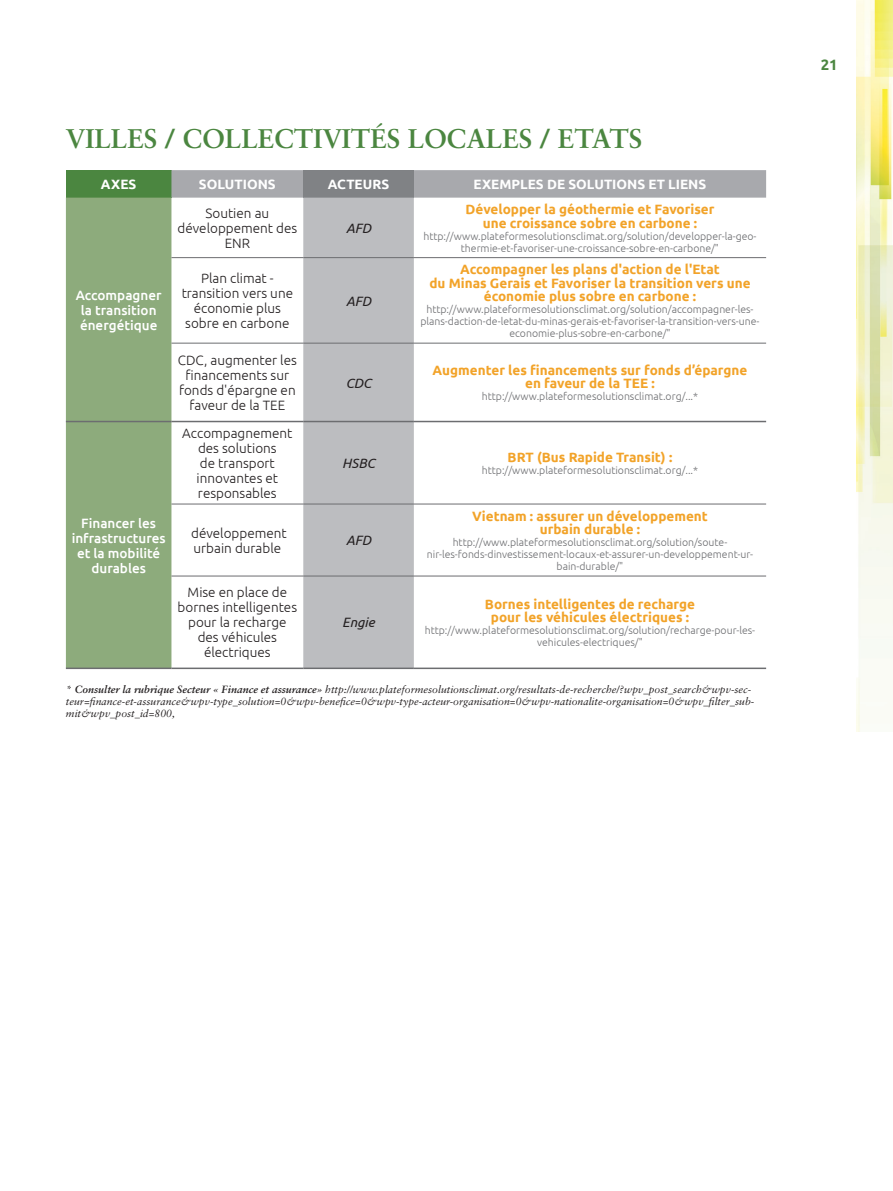
<style>
.page{position:relative;width:893px;height:1191px;background:#fff}
.page>*{position:absolute;margin:0;border:0;box-sizing:border-box;transform-origin:0 0}
.t1{font:700 27px "Sabon";color:#4b8640}
.t2{font:700 15px "Ubuntu";color:#4b8640}
.t3{font:700 13.5px/13.5px "Ubuntu";color:#f2a329;text-align:center}
.t4{font:300 13.5px/15px "Ubuntu";color:#231f20;text-align:center}
.t5{font:500 13.5px/15px "Ubuntu";color:#fff;text-align:center}
.t6{font:700 13.5px "Ubuntu";color:#fff}
.t7{font:italic 13.5px "Ubuntu";color:#231f20}
.t8{font:300 10.5px/12px "Ubuntu";color:#6c6d70;text-align:center}
.t9{font:italic 10.5px/12px "Sabon";color:#231f20}
.s1{font-weight:700}
</style>
<div class="page">
<img style="left:857px;top:0;width:36px;height:731px">
<div style="left:66px;top:170px;width:105px;height:28px;background:#4b8640"></div>
<svg style="left:171px;top:170px;width:595px;height:28px;background:#a9aaae"></svg>
<div style="left:303px;top:170px;width:111px;height:28px;background:#808285"></div>
<div style="left:66px;top:198px;width:105px;height:469px;background:#8dab7c"></div>
<div style="left:303px;top:198px;width:111px;height:469px;background:#bcbdc0"></div>
<hr style="left:171px;top:257px;width:132px;height:1px;background:#6c6d70">
<hr style="left:303px;top:257px;width:111px;height:1px;background:#6c6d70">
<hr style="left:414px;top:257px;width:352px;height:1px;background:#6c6d70">
<hr style="left:66px;top:421px;width:105px;height:1px;background:#6c6d70">
<hr style="left:171px;top:343px;width:132px;height:1px;background:#6c6d70">
<hr style="left:303px;top:343px;width:111px;height:1px;background:#6c6d70">
<hr style="left:414px;top:343px;width:352px;height:1px;background:#6c6d70">
<hr style="left:171px;top:504px;width:132px;height:1px;background:#6c6d70">
<hr style="left:303px;top:504px;width:111px;height:1px;background:#6c6d70">
<hr style="left:414px;top:504px;width:352px;height:1px;background:#6c6d70">
<hr style="left:171px;top:576px;width:132px;height:1px;background:#6c6d70">
<hr style="left:303px;top:576px;width:111px;height:1px;background:#6c6d70">
<hr style="left:414px;top:576px;width:352px;height:1px;background:#6c6d70">
<hr style="left:171px;top:421px;width:132px;height:1px;background:#6c6d70">
<hr style="left:303px;top:421px;width:111px;height:1px;background:#6c6d70">
<hr style="left:414px;top:421px;width:352px;height:1px;background:#6c6d70">
<hr style="left:66px;top:667px;width:105px;height:2px;background:#6c6d70">
<hr style="left:171px;top:667px;width:132px;height:2px;background:#6c6d70">
<hr style="left:303px;top:667px;width:111px;height:2px;background:#6c6d70">
<hr style="left:414px;top:667px;width:352px;height:2px;background:#6c6d70">
<p class="t1" style="left:66px;top:122px;width:578px">VILLES / COLLECTIVITÉS LOCALES / ETATS</p>
<p class="t6" style="left:101px;top:176px;width:37px">AXES</p>
<p class="t6" style="left:199px;top:176px;width:78px">SOLUTIONS</p>
<p class="t6" style="left:328px;top:176px;width:63px">ACTEURS</p>
<p class="t6" style="left:474px;top:176px;width:234px">EXEMPLES DE SOLUTIONS ET LIENS</p>
<p class="t5" style="left:76px;top:287px;width:87px">Accompagner la transition énergétique</p>
<p class="t5" style="left:72px;top:515px;width:96px">Financer les infrastructures et la mobilité durables</p>
<p class="t4" style="left:178px;top:205px;width:121px">Soutien au développement des<br>ENR</p>
<p class="t4" style="left:182px;top:270px;width:113px">Plan climat - transition vers une économie plus sobre en carbone</p>
<p class="t4" style="left:178px;top:352px;width:121px">CDC, augmenter les financements sur fonds d'épargne en faveur de la TEE</p>
<p class="t4" style="left:182px;top:425px;width:112px">Accompagnement des solutions<br>de transport innovantes et responsables</p>
<p class="t7" style="left:346px;top:220px;width:26px">AFD</p>
<p class="t7" style="left:346px;top:293px;width:26px">AFD</p>
<p class="t7" style="left:346px;top:374px;width:27px">CDC</p>
<p class="t3" style="left:465px;top:202px;width:250px">Développer la géothermie et Favoriser une croissance sobre en carbone :</p>
<p class="t8" style="left:423px;top:230px;width:335px">http://www.plateformesolutionsclimat.org/solution/developper-la-geo&shy;thermie-et-favoriser-une-croissance-sobre-en-carbone/"</p>
<p class="t3" style="left:429px;top:262px;width:323px">Accompagner les plans d'action de l'Etat<br>du Minas Gerais et Favoriser la transition vers une économie plus sobre en carbone :</p>
<p class="t8" style="left:420px;top:303px;width:341px">http://www.plateformesolutionsclimat.org/solution/accompagner-les&shy;plans-daction-de-letat-du-minas-gerais-et-favoriser-la-transition-vers-une&shy;economie-plus-sobre-en-carbone/"</p>
<p class="t3" style="left:433px;top:363px;width:316px">Augmenter les financements sur fonds d’épargne en faveur de la TEE :</p>
<p class="t8" style="left:482px;top:390px;width:218px">http://www.plateformesolutionsclimat.org/...*</p>
<p class="t7" style="left:342px;top:455px;width:34px">HSBC</p>
<p class="t3" style="left:508px;top:450px;width:166px">BRT (Bus Rapide Transit) :</p>
<p class="t8" style="left:482px;top:464px;width:218px">http://www.plateformesolutionsclimat.org/...*</p>
<p class="t4" style="left:191px;top:525px;width:97px;text-align:left">développement urbain durable</p>
<p class="t7" style="left:346px;top:532px;width:26px">AFD</p>
<p class="t4" style="left:178px;top:585px;width:121px">Mise en place de bornes intelligentes pour la recharge des véhicules électriques</p>
<p class="t7" style="left:342px;top:614px;width:34px">Engie</p>
<p class="t3" style="left:472px;top:509px;width:237px">Vietnam : assurer un développement urbain durable :</p>
<p class="t8" style="left:427px;top:536px;width:328px">http://www.plateformesolutionsclimat.org/solution/soute&shy;nir-les-fonds-dinvestissement-locaux-et-assurer-un-developpement-ur&shy;bain-durable/"</p>
<p class="t3" style="left:485px;top:597px;width:212px">Bornes intelligentes de recharge pour les véhicules électriques :</p>
<p class="t8" style="left:425px;top:624px;width:332px">http://www.plateformesolutionsclimat.org/solution/recharge-pour-les&shy;vehicules-electriques/"</p>
<p class="t9" style="left:66px;top:683px;width:690px">* <span class="s1">Consulter la rubrique Secteur « Finance et assurance»</span> http://www.plateformesolutionsclimat.org/resultats-de-recherche/?wpv_post_search&amp;wpv-sec&shy;teur=finance-et-assurance&amp;wpv-type_solution=0&amp;wpv-benefice=0&amp;wpv-type-acteur-organisation=0&amp;wpv-nationalite-organisation=0&amp;wpv_filter_sub&shy;mit&amp;wpv_post_id=800,</p>
<h2 class="t2" style="left:821px;top:55px;width:19px">21</h2>
</div>
